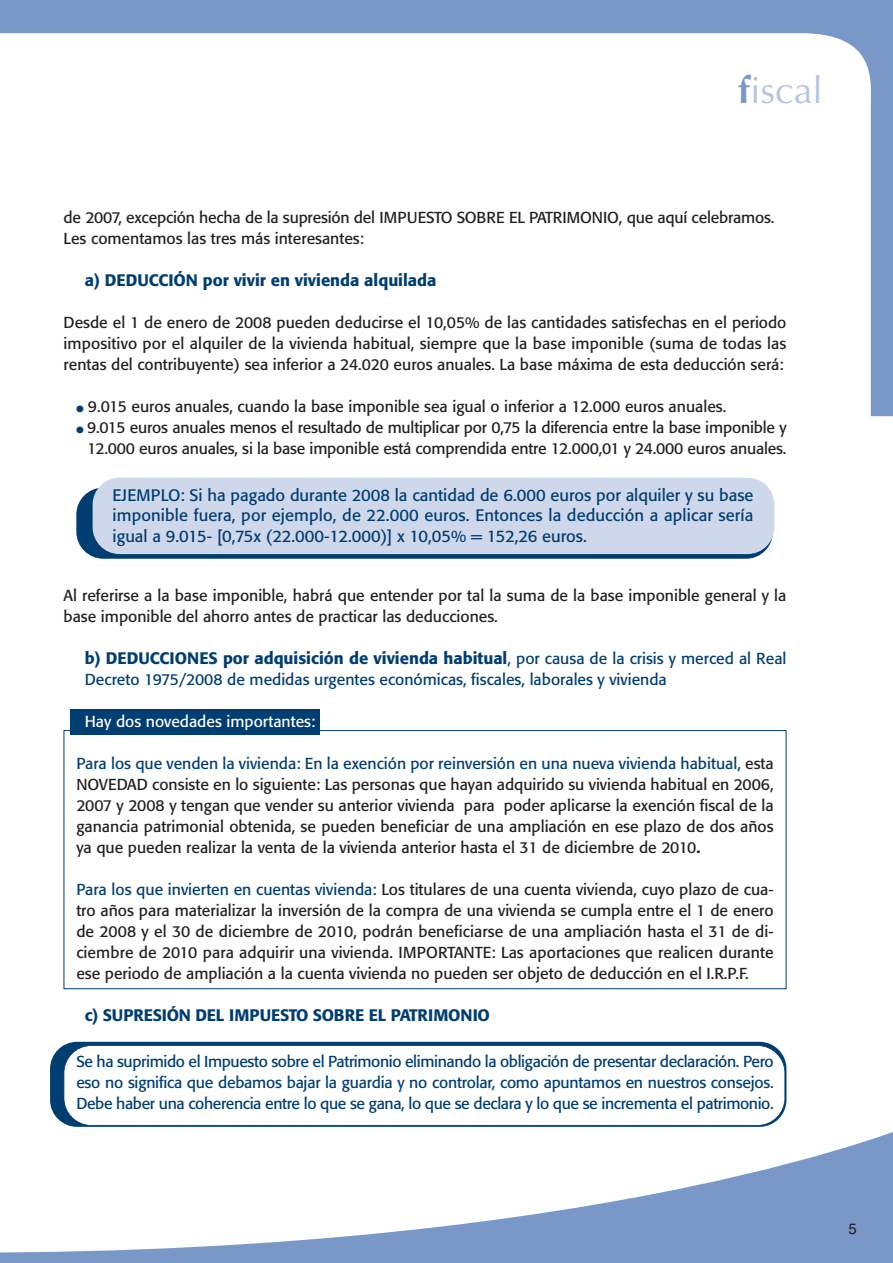
<style>
.page{position:relative;width:893px;height:1263px;background:#fff}
.page>*{position:absolute;margin:0;border:0;box-sizing:border-box;transform-origin:0 0}
.t1{font:37.5px "Optima";color:#b5c3e1}
.t2{font:16.5px/20.7px "Formata";color:#003d71;text-align:justify}
.t3{font:500 16.5px "Formata";color:#003d71}
.t4{font:15.75px/21px "Formata";color:#231f20;text-align:justify}
.t5{font:15.75px/21px "Formata";color:#003d71;text-align:justify}
.t6{font:15.75px "Formata";color:#fff}
.t7{font:15px "Helvetica";color:#231f20}
.s1{font-weight:700;color:#7998c8}
.s2{color:#003d71}
.s3{font-weight:400;font-size:15.75px}
.s4{font-weight:500}
</style>
<div class="page">
<div style="left:70px;top:710px;width:250px;height:25px;background:#003d71"></div>
<div style="left:50px;top:1042px;width:736px;height:85px;background:#003d71;border-radius:27px"></div>
<div style="left:64px;top:1045px;width:721px;height:80px;background:#fff;border-radius:27px"></div>
<div style="left:64px;top:1045px;width:721px;height:81px;border:2px solid #003d71;border-radius:28px"></div>
<svg style="left:0;top:1px;width:893px;height:415px"></svg>
<svg style="left:0;top:1121px;width:893px;height:142px"></svg>
<svg style="left:76px;top:488px;width:697px;height:71px;background:#10497a"></svg>
<div style="left:93px;top:478px;width:681px;height:76px;background:#cfd7eb;border-radius:27px"></div>
<div style="left:64px;top:730px;width:722px;height:259px;border:1px solid #003d71"></div>
<h1 class="t1" style="left:738px;top:73px;width:86px"><span class="s1">f</span>iscal</h1>
<p class="t4" style="left:64px;top:207px;width:712px">de 2007, excepción hecha de la supresión del IMPUESTO SOBRE EL PATRIMONIO, que aquí celebramos.<br>Les comentamos las tres más interesantes:</p>
<p class="t3" style="left:85px;top:272px;width:353px">a) DEDUCCIÓN por vivir en vivienda alquilada</p>
<p class="t4" style="left:64px;top:312px;width:724px">Desde el 1 de enero de 2008 pueden deducirse el 10,05% de las cantidades satisfechas en el periodo impositivo por el alquiler de la vivienda habitual, siempre que la base imponible (suma de todas las rentas del contribuyente) sea inferior a 24.020 euros anuales. La base máxima de esta deducción será:</p>
<p class="t4" style="left:76px;top:396px;width:651px"><span class="s2">●</span> 9.015 euros anuales, cuando la base imponible sea igual o inferior a 12.000 euros anuales.</p>
<p class="t4" style="left:76px;top:417px;width:712px;text-align:right"><span class="s2">●</span> 9.015 euros anuales menos el resultado de multiplicar por 0,75 la diferencia entre la base imponible y<br>12.000 euros anuales, si la base imponible está comprendida entre 12.000,01 y 24.000 euros anuales.</p>
<p class="t2" style="left:113px;top:485px;width:642px">EJEMPLO: Si ha pagado durante 2008 la cantidad de 6.000 euros por alquiler y su base imponible fuera, por ejemplo, de 22.000 euros. Entonces la deducción a aplicar sería igual a 9.015- [0,75x (22.000-12.000)] x 10,05% = 152,26 euros.</p>
<p class="t4" style="left:64px;top:585px;width:724px">Al referirse a la base imponible, habrá que entender por tal la suma de la base imponible general y la base imponible del ahorro antes de practicar las deducciones.</p>
<p class="t3" style="left:85px;top:650px;width:703px">b) DEDUCCIONES por adquisición de vivienda habitual<span class="s3">, por causa de la crisis y merced al Real</span></p>
<p class="t5" style="left:85px;top:669px;width:583px">Decreto 1975/2008 de medidas urgentes económicas, fiscales, laborales y vivienda</p>
<p class="t6" style="left:85px;top:713px;width:232px">Hay dos novedades importantes:</p>
<p class="t4" style="left:76px;top:753px;width:699px"><span class="s2">Para los que venden la vivienda: En la exención por reinversión en una nueva vivienda habitual,</span> esta NOVEDAD consiste en lo siguiente: Las personas que hayan adquirido su vivienda habitual en 2006, 2007 y 2008 y tengan que vender su anterior vivienda para poder aplicarse la exención fiscal de la ganancia patrimonial obtenida, se pueden beneficiar de una ampliación en ese plazo de dos años ya que pueden realizar la venta de la vivienda anterior hasta el 31 de diciembre de 2010<span class="s4">.</span></p>
<p class="t4" style="left:76px;top:879px;width:699px"><span class="s2">Para los que invierten en cuentas vivienda:</span> Los titulares de una cuenta vivienda, cuyo plazo de cua&shy;tro años para materializar la inversión de la compra de una vivienda se cumpla entre el 1 de enero de 2008 y el 30 de diciembre de 2010, podrán beneficiarse de una ampliación hasta el 31 de di&shy;ciembre de 2010 para adquirir una vivienda. IMPORTANTE: Las aportaciones que realicen durante ese periodo de ampliación a la cuenta vivienda no pueden ser objeto de deducción en el I.R.P.F.</p>
<p class="t3" style="left:85px;top:1007px;width:407px">c) SUPRESIÓN DEL IMPUESTO SOBRE EL PATRIMONIO</p>
<p class="t5" style="left:76px;top:1052px;width:699px">Se ha suprimido el Impuesto sobre el Patrimonio eliminando la obligación de presentar declaración. Pero eso no significa que debamos bajar la guardia y no controlar, como apuntamos en nuestros consejos.<br>Debe haber una coherencia entre lo que se gana, lo que se declara y lo que se incrementa el patrimonio.</p>
<p class="t7" style="left:849px;top:1223px;width:10px">5</p>
</div>
